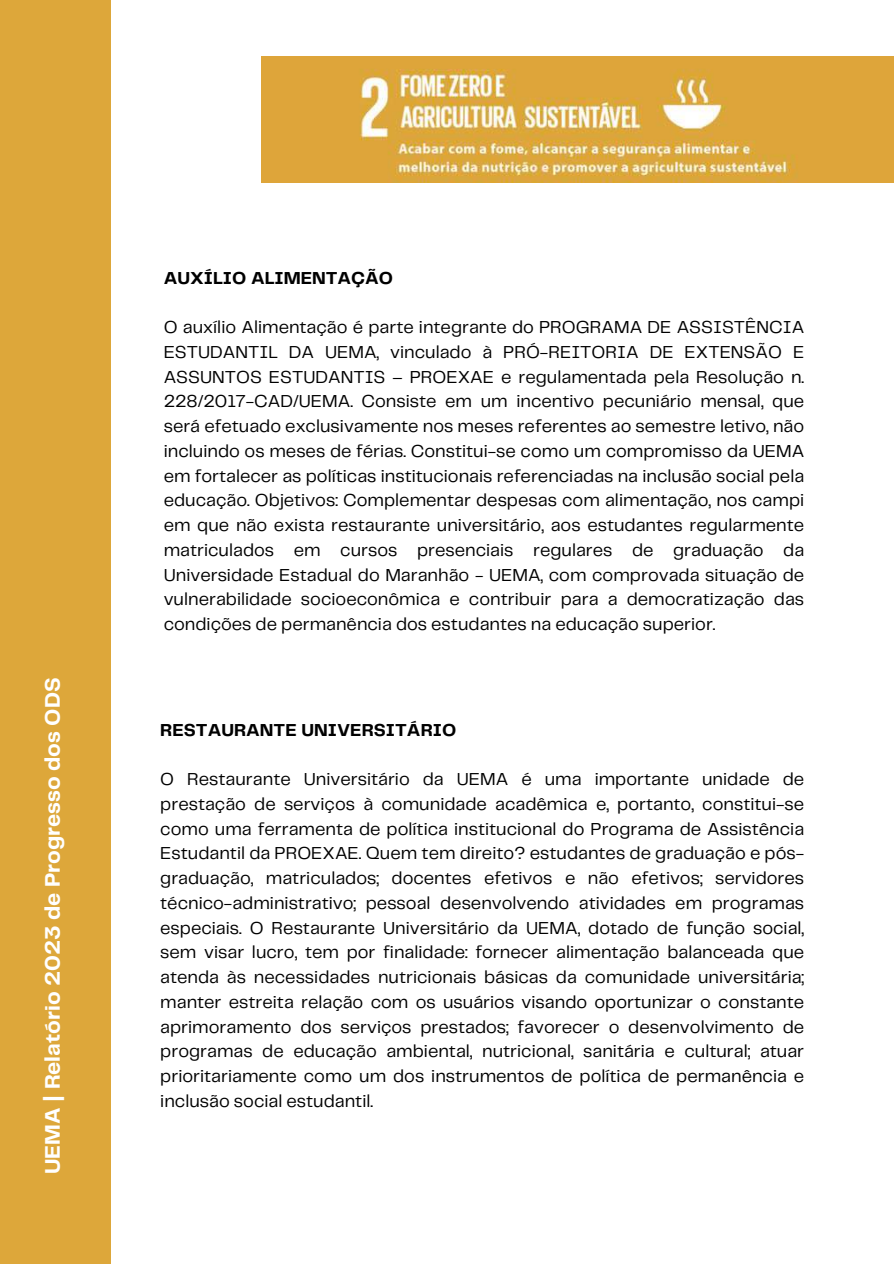
<style>
.page{position:relative;width:894px;height:1264px;background:#fff}
.page>*{position:absolute;margin:0;border:0;box-sizing:border-box;transform-origin:0 0}
.t1{font:700 21.9px "Telegraf";color:#fff}
.t2{font:18px/24.8px "Telegraf";color:#000;text-align:justify}
.t3{font:700 18px "Telegraf";color:#000}
</style>
<div class="page">
<div style="left:0;top:0;width:110px;height:1263px;background:#dda73a"></div>
<img style="left:262px;top:56px;width:631px;height:126px">
<p class="t1" style="left:43px;top:1174px;width:498px;rotate:-90deg">UEMA | Relatório 2023 de Progresso dos ODS</p>
<p class="t3" style="left:164px;top:270px;width:231px">AUXÍLIO ALIMENTAÇÃO</p>
<p class="t2" style="left:164px;top:316px;width:642px">O auxílio Alimentação é parte integrante do PROGRAMA DE ASSISTÊNCIA ESTUDANTIL DA UEMA, vinculado à PRÓ-REITORIA DE EXTENSÃO E ASSUNTOS ESTUDANTIS – PROEXAE e regulamentada pela Resolução n.<br>228/2017-CAD/UEMA. Consiste em um incentivo pecuniário mensal, que será efetuado exclusivamente nos meses referentes ao semestre letivo, não incluindo os meses de férias. Constitui-se como um compromisso da UEMA em fortalecer as políticas institucionais referenciadas na inclusão social pela educação. Objetivos: Complementar despesas com alimentação, nos campi em que não exista restaurante universitário, aos estudantes regularmente matriculados em cursos presenciais regulares de graduação da Universidade Estadual do Maranhão - UEMA, com comprovada situação de vulnerabilidade socioeconômica e contribuir para a democratização das condições de permanência dos estudantes na educação superior.</p>
<p class="t3" style="left:160px;top:722px;width:297px">RESTAURANTE UNIVERSITÁRIO</p>
<p class="t2" style="left:160px;top:767px;width:645px">O Restaurante Universitário da UEMA é uma importante unidade de prestação de serviços à comunidade acadêmica e, portanto, constitui-se como uma ferramenta de política institucional do Programa de Assistência Estudantil da PROEXAE. Quem tem direito? estudantes de graduação e pós&shy;graduação, matriculados; docentes efetivos e não efetivos; servidores técnico-administrativo; pessoal desenvolvendo atividades em programas especiais. O Restaurante Universitário da UEMA, dotado de função social, sem visar lucro, tem por finalidade: fornecer alimentação balanceada que atenda às necessidades nutricionais básicas da comunidade universitária; manter estreita relação com os usuários visando oportunizar o constante aprimoramento dos serviços prestados; favorecer o desenvolvimento de programas de educação ambiental, nutricional, sanitária e cultural; atuar prioritariamente como um dos instrumentos de política de permanência e inclusão social estudantil.</p>
</div>
